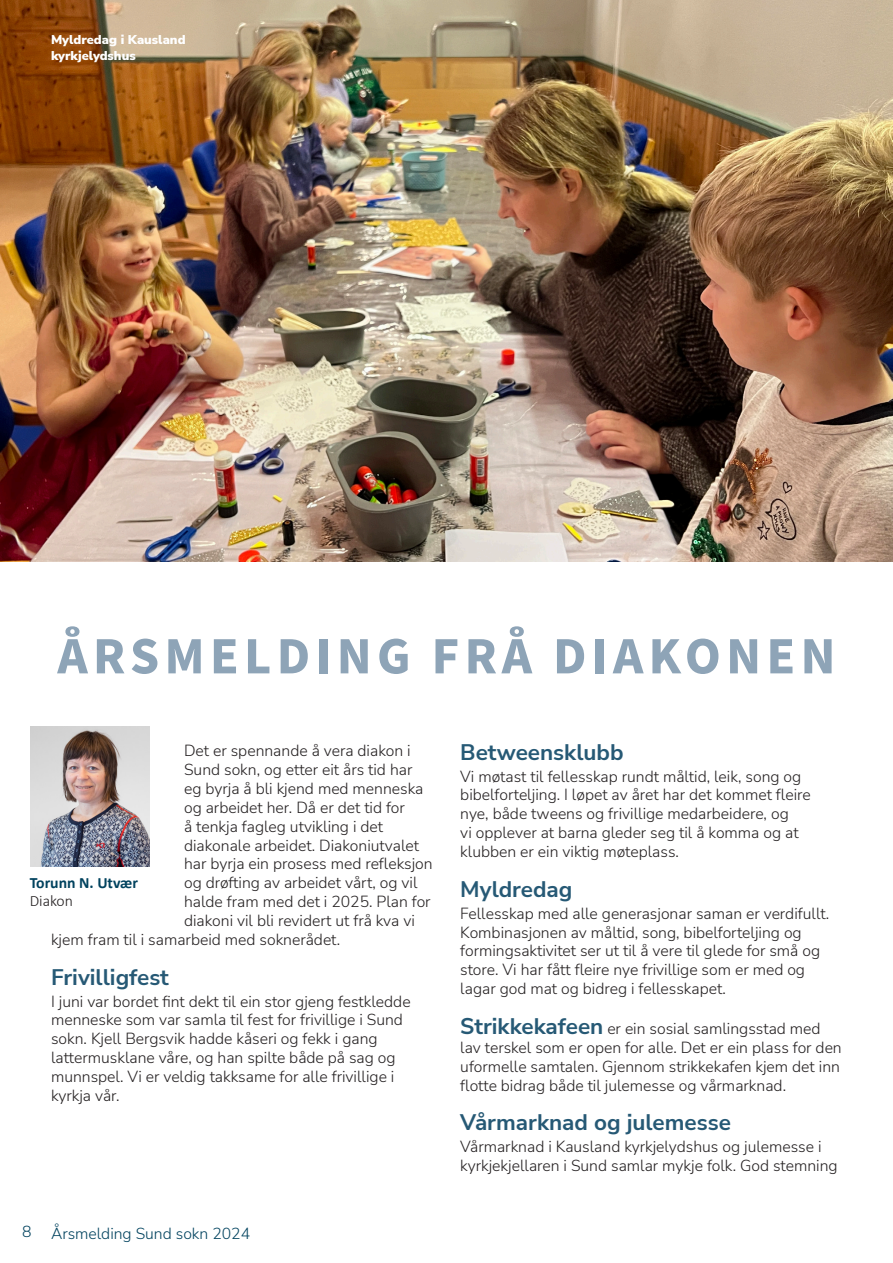
<style>
.page{position:relative;width:893px;height:1263px;background:#fff}
.page>*{position:absolute;margin:0;border:0;box-sizing:border-box;transform-origin:0 0}
.t1{font:700 52.5px "Source Sans Pro";letter-spacing:.1em;color:#8ea4b7}
.Mellomtittel{font:700 22.5px "Nunito Sans";color:#265975}
.Tekst{font:300 15.75px/18.9px "Nunito Sans";color:#231f20}
.t2{font:300 15.75px "Nunito Sans";color:#00425e}
.t3{font:700 15.75px/18px "Calibri";color:#00425e}
.Bildetekst{font:900 12.75px/15.3px "Nunito Sans";color:#fff}
.s1{font-weight:300;color:#231f20}
.s2{font-weight:700;font-size:22.5px;color:#265975}
</style>
<div class="page">
<img style="left:30px;top:727px;width:120px;height:140px">
<img style="left:0;top:0;width:893px;height:561px">
<p class="Bildetekst" style="left:51px;top:32px;width:136px">Myldredag i Kausland kyrkjelydshus</p>
<p class="t1" style="left:57px;top:620px;width:780px">ÅRSMELDING FRÅ DIAKONEN</p>
<p class="Tekst" style="left:184px;top:740px;width:228px">Det er spennande å vera diakon i</p>
<p class="Tekst" style="left:184px;top:759px;width:230px">Sund sokn, og etter eit års tid har</p>
<p class="Tekst" style="left:184px;top:778px;width:241px">eg byrja å bli kjend med menneska</p>
<p class="Tekst" style="left:184px;top:797px;width:222px">og arbeidet her. Då er det tid for</p>
<p class="Tekst" style="left:184px;top:816px;width:201px">å tenkja fagleg utvikling i det</p>
<p class="Tekst" style="left:184px;top:835px;width:236px">diakonale arbeidet. Diakoniutvalet</p>
<p class="Tekst" style="left:184px;top:854px;width:250px">har byrja ein prosess med refleksjon</p>
<p class="Tekst" style="left:184px;top:873px;width:235px">og drøfting av arbeidet vårt, og vil</p>
<p class="Tekst" style="left:184px;top:892px;width:248px">halde fram med det i 2025. Plan for</p>
<p class="Tekst" style="left:184px;top:911px;width:232px">diakoni vil bli revidert ut frå kva vi</p>
<p class="Tekst" style="left:51px;top:929px;width:291px">kjem fram til i samarbeid med soknerådet.</p>
<p class="Mellomtittel" style="left:51px;top:961px;width:119px">Frivilligfest</p>
<p class="Tekst" style="left:51px;top:991px;width:361px">I juni var bordet fint dekt til ein stor gjeng festkledde menneske som var samla til fest for frivillige i Sund sokn. Kjell Bergsvik hadde kåseri og fekk i gang lattermusklane våre, og han spilte både på sag og munnspel. Vi er veldig takksame for alle frivillige i kyrkja vår.</p>
<p class="t3" style="left:30px;top:873px;width:110px">Torunn N. Utvær<br><span class="s1">Diakon</span></p>
<p class="t2" style="left:22px;top:1222px;width:229px">8 Årsmelding Sund sokn 2024</p>
<p class="Mellomtittel" style="left:460px;top:736px;width:165px">Betweensklubb</p>
<p class="Tekst" style="left:460px;top:766px;width:352px">Vi møtast til fellesskap rundt måltid, leik, song og bibelforteljing. I løpet av året har det kommet fleire nye, både tweens og frivillige medarbeidere, og<br>vi opplever at barna gleder seg til å komma og at klubben er ein viktig møteplass.</p>
<p class="Mellomtittel" style="left:460px;top:873px;width:114px">Myldredag</p>
<p class="Tekst" style="left:460px;top:903px;width:371px">Fellesskap med alle generasjonar saman er verdifullt.<br>Kombinasjonen av måltid, song, bibelforteljing og formingsaktivitet ser ut til å vere til glede for små og store. Vi har fått fleire nye frivillige som er med og lagar god mat og bidreg i fellesskapet.</p>
<p class="Tekst" style="left:460px;top:1018px;width:383px"><span class="s2">Strikkekafeen</span> er ein sosial samlingsstad med lav terskel som er open for alle. Det er ein plass for den uformelle samtalen. Gjennom strikkekafen kjem det inn flotte bidrag både til julemesse og vårmarknad.</p>
<p class="Mellomtittel" style="left:460px;top:1106px;width:272px">Vårmarknad og julemesse</p>
<p class="Tekst" style="left:460px;top:1136px;width:379px">Vårmarknad i Kausland kyrkjelydshus og julemesse i kyrkjekjellaren i Sund samlar mykje folk. God stemning</p>
</div>
